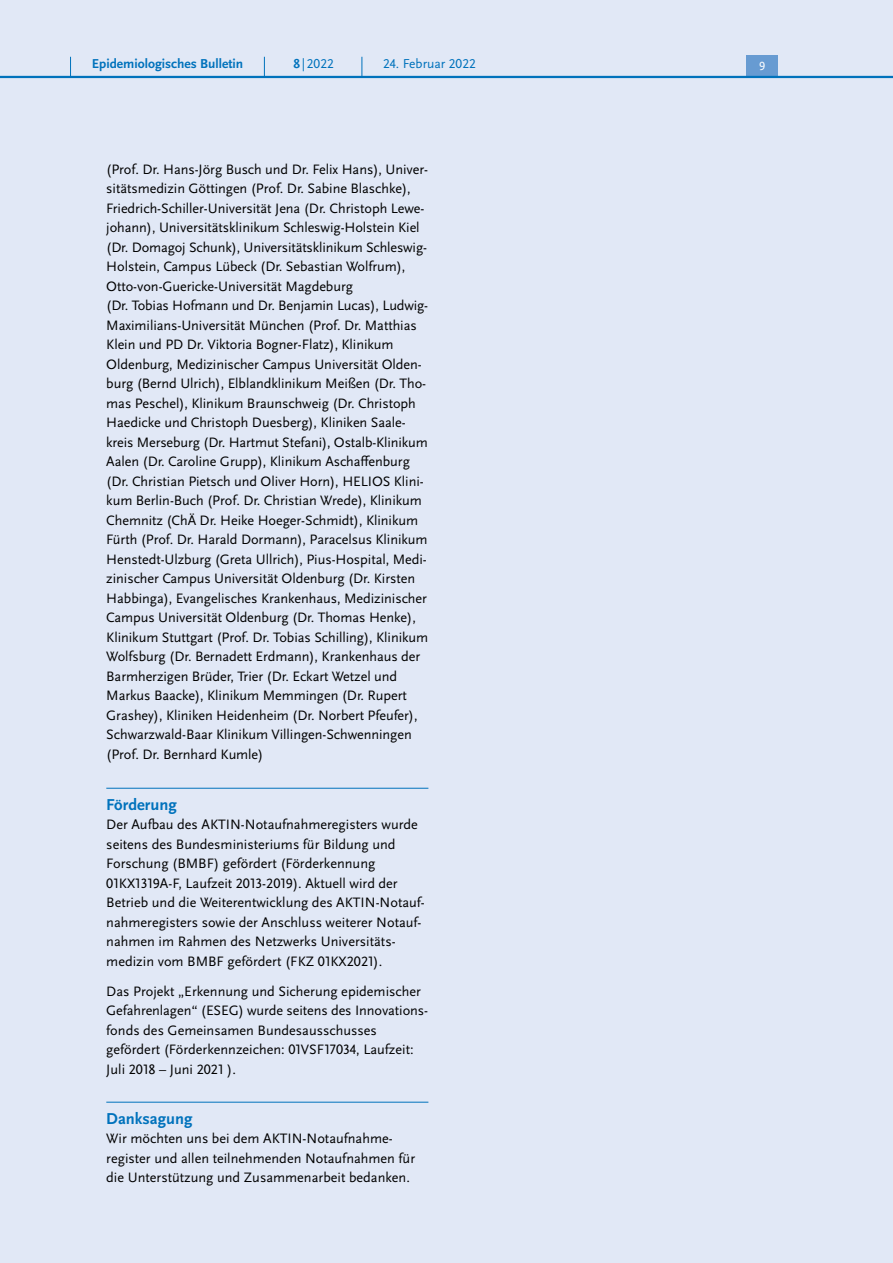
<style>
.page{position:relative;width:893px;height:1263px;background:#fff}
.page>*{position:absolute;margin:0;border:0;box-sizing:border-box;transform-origin:0 0}
.H4_-_Anhang_allerers{font:700 16.5px "Scala Sans Pro";color:#0072bc}
.P_-_Anhang{font:14.25px/19.5px "Scala Sans Pro";letter-spacing:-.005em;color:#000}
.t1{font:700 13.5px "Scala Sans Pro";color:#0072bc}
.t2{font:13.5px "Scala Sans Pro";color:#0072bc}
.t3{font:12.45px "Scala Sans Pro";color:#fff}
.s1{font-weight:700}
</style>
<div class="page">
<div style="left:0;top:77px;width:893px;height:1186px;background:#e1e8f6"></div>
<hr style="left:106px;top:788px;width:322px;height:1px;background:#0072bc">
<hr style="left:106px;top:1102px;width:322px;height:1px;background:#0072bc">
<div style="left:0;top:0;width:893px;height:77px;background:#e1e8f6"></div>
<div style="left:746px;top:55px;width:32px;height:21px;background:#679bd2"></div>
<hr style="left:0;top:76px;width:893px;height:2px;background:#0072bc">
<svg style="left:70px;top:57px;width:1px;height:19px"></svg>
<svg style="left:264px;top:57px;width:1px;height:19px"></svg>
<svg style="left:362px;top:57px;width:1px;height:19px"></svg>
<p class="t1" style="left:92px;top:55px;width:153px">Epidemiologisches Bulletin</p>
<p class="t2" style="left:293px;top:55px;width:42px"><span class="s1">8</span>| 2022</p>
<p class="t2" style="left:383px;top:55px;width:94px">24. Februar 2022</p>
<p class="t3" style="left:759px;top:59px;width:8px">9</p>
<p class="P_-_Anhang" style="left:106px;top:159px;width:323px">(Prof. Dr. Hans-Jörg Busch und Dr. Felix Hans), Univer&shy;sitätsmedizin Göttingen (Prof. Dr. Sabine Blaschke), Friedrich-Schiller-Universität Jena (Dr. Christoph Lewe&shy;johann), Universitätsklinikum Schleswig-Holstein Kiel (Dr. Domagoj Schunk), Universitätsklinikum Schleswig-Holstein, Campus Lübeck (Dr. Sebastian Wolfrum), Otto-von-Guericke-Universität Magdeburg<br>(Dr. Tobias Hofmann und Dr. Benjamin Lucas), Ludwig-Maximilians-Universität München (Prof. Dr. Matthias Klein und PD Dr. Viktoria Bogner-Flatz), Klinikum Oldenburg, Medizinischer Campus Universität Olden&shy;burg (Bernd Ulrich), Elblandklinikum Meißen (Dr. Tho&shy;mas Peschel), Klinikum Braunschweig (Dr. Christoph Haedicke und Christoph Duesberg), Kliniken Saale&shy;kreis Merseburg (Dr. Hartmut Stefani), Ostalb-Klinikum Aalen (Dr. Caroline Grupp), Klinikum Aschaffenburg (Dr. Christian Pietsch und Oliver Horn), HELIOS Klini&shy;kum Berlin-Buch (Prof. Dr. Christian Wrede), Klinikum Chemnitz (ChÄ Dr. Heike Hoeger-Schmidt), Klinikum Fürth (Prof. Dr. Harald Dormann), Paracelsus Klinikum Henstedt-Ulzburg (Greta Ullrich), Pius-Hospital, Medi&shy;zinischer Campus Universität Oldenburg (Dr. Kirsten Habbinga), Evangelisches Krankenhaus, Medizinischer Campus Universität Oldenburg (Dr. Thomas Henke), Klinikum Stuttgart (Prof. Dr. Tobias Schilling), Klinikum Wolfsburg (Dr. Bernadett Erdmann), Krankenhaus der Barmherzigen Brüder, Trier (Dr. Eckart Wetzel und Markus Baacke), Klinikum Memmingen (Dr. Rupert Grashey), Kliniken Heidenheim (Dr. Norbert Pfeufer), Schwarzwald-Baar Klinikum Villingen-Schwenningen (Prof. Dr. Bernhard Kumle)</p>
<h4 class="H4_-_Anhang_allerers" style="left:106px;top:794px;width:72px">Förderung</h4>
<p class="P_-_Anhang" style="left:106px;top:815px;width:320px">Der Aufbau des AKTIN-Notaufnahmeregisters wurde seitens des Bundesministeriums für Bildung und Forschung (BMBF) gefördert (Förderkennung 01KX1319A-F, Laufzeit 2013-2019). Aktuell wird der Betrieb und die Weiterentwicklung des AKTIN-Notauf&shy;nahmeregisters sowie der Anschluss weiterer Notauf&shy;nahmen im Rahmen des Netzwerks Universitäts&shy;medizin vom BMBF gefördert (FKZ 01KX2021).</p>
<p class="P_-_Anhang" style="left:106px;top:981px;width:322px">Das Projekt „Erkennung und Sicherung epidemischer Gefahrenlagen“ (ESEG) wurde seitens des Innovations&shy;fonds des Gemeinsamen Bundesausschusses gefördert (Förderkennzeichen: 01VSF17034, Laufzeit:<br>Juli 2018 – Juni 2021 ).</p>
<h4 class="H4_-_Anhang_allerers" style="left:106px;top:1108px;width:88px">Danksagung</h4>
<p class="P_-_Anhang" style="left:106px;top:1128px;width:310px">Wir möchten uns bei dem AKTIN-Notaufnahme&shy;register und allen teilnehmenden Notaufnahmen für die Unterstützung und Zusammenarbeit bedanken.</p>
</div>
